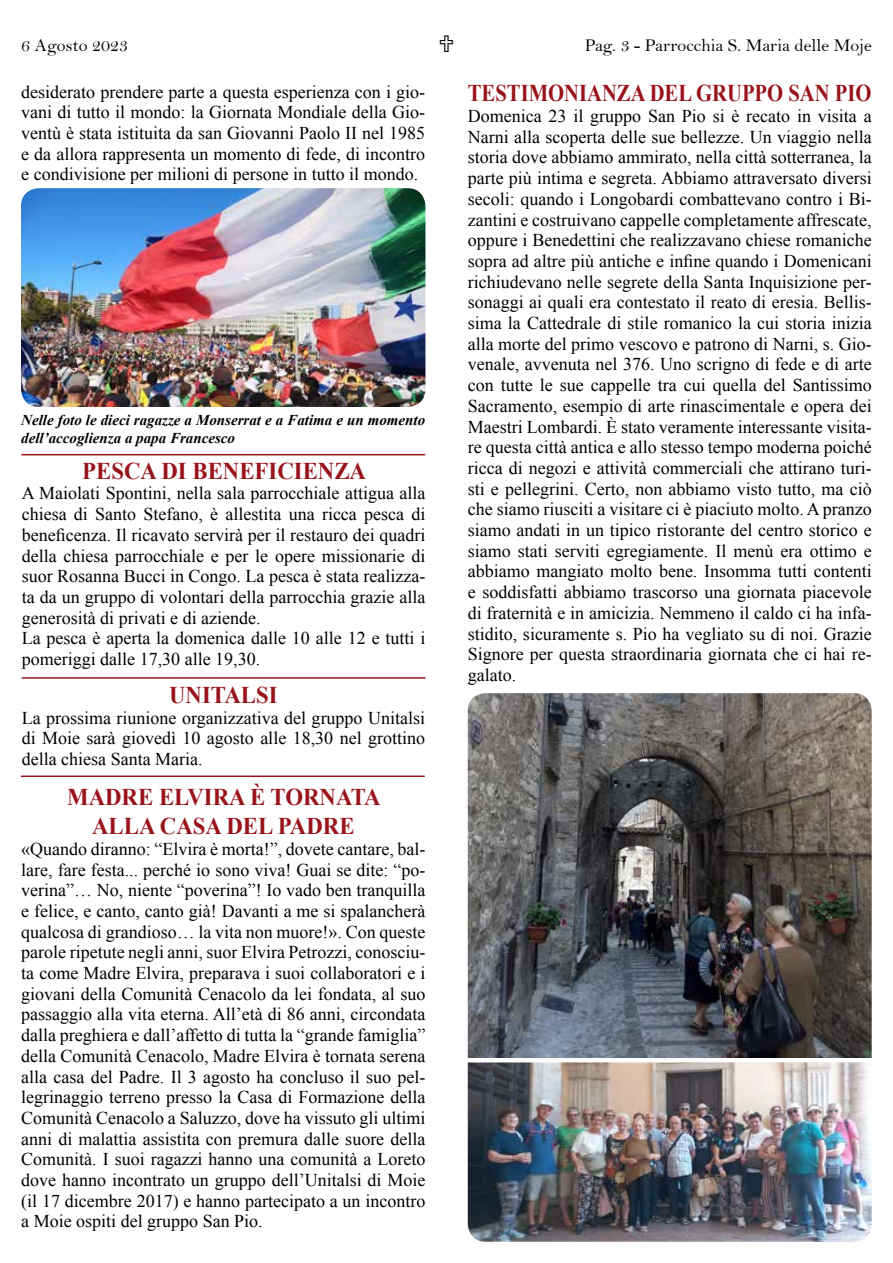
<style>
.page{position:relative;width:893px;height:1263px;background:#fff}
.page>*{position:absolute;margin:0;border:0;box-sizing:border-box;transform-origin:0 0}
.t1{font:700 24px/28.8px "Times New Roman";color:#99131a;text-align:center;scale:.95 1}
.t2{font:700 24px "Times New Roman";color:#99131a;scale:.86 1}
.t3{font:18px/20.7px "Times New Roman";color:#000;text-align:justify}
.t4{font:18px "Bell";color:#000}
.t5{font:italic 700 15px/17.2px "Times New Roman";color:#000}
</style>
<div class="page">
<hr style="left:21px;top:454px;width:404px;height:1px;background:#99131a">
<hr style="left:22px;top:677px;width:403px;height:2px;background:#99131a">
<hr style="left:21px;top:775px;width:404px;height:2px;background:#99131a">
<img style="left:21px;top:188px;width:404px;height:219px">
<img style="left:468px;top:693px;width:404px;height:365px">
<img style="left:468px;top:1062px;width:404px;height:180px">
<p class="t4" style="left:21px;top:35px;width:108px">6 Agosto 2023</p>
<p class="t4" style="left:585px;top:35px;width:288px">Pag. 3 - Parrocchia S. Maria delle Moje</p>
<p class="t3" style="left:21px;top:81px;width:405px">desiderato prendere parte a questa esperienza con i gio&shy;vani di tutto il mondo: la Giornata Mondiale della Gio&shy;ventù è stata istituita da san Giovanni Paolo II nel 1985 e da allora rappresenta un momento di fede, di incontro e condivisione per milioni di persone in tutto il mondo.</p>
<h1 class="t2" style="left:468px;top:77px;width:471px">TESTIMONIANZA DEL GRUPPO SAN PIO</h1>
<p class="t3" style="left:468px;top:105px;width:405px">Domenica 23 il gruppo San Pio si è recato in visita a Narni alla scoperta delle sue bellezze. Un viaggio nella storia dove abbiamo ammirato, nella città sotterranea, la parte più intima e segreta. Abbiamo attraversato diversi secoli: quando i Longobardi combattevano contro i Bi&shy;zantini e costruivano cappelle completamente affrescate, oppure i Benedettini che realizzavano chiese romaniche sopra ad altre più antiche e infine quando i Domenicani richiudevano nelle segrete della Santa Inquisizione per&shy;sonaggi ai quali era contestato il reato di eresia. Bellis&shy;sima la Cattedrale di stile romanico la cui storia inizia alla morte del primo vescovo e patrono di Narni, s. Gio&shy;venale, avvenuta nel 376. Uno scrigno di fede e di arte con tutte le sue cappelle tra cui quella del Santissimo Sacramento, esempio di arte rinascimentale e opera dei Maestri Lombardi. È stato veramente interessante visita&shy;re questa città antica e allo stesso tempo moderna poiché ricca di negozi e attività commerciali che attirano turi&shy;sti e pellegrini. Certo, non abbiamo visto tutto, ma ciò che siamo riusciti a visitare ci è piaciuto molto. A pranzo siamo andati in un tipico ristorante del centro storico e siamo stati serviti egregiamente. Il menù era ottimo e abbiamo mangiato molto bene. Insomma tutti contenti e soddisfatti abbiamo trascorso una giornata piacevole di fraternità e in amicizia. Nemmeno il caldo ci ha infa&shy;stidito, sicuramente s. Pio ha vegliato su di noi. Grazie Signore per questa straordinaria giornata che ci hai re&shy;galato.</p>
<p class="t5" style="left:21px;top:411px;width:405px">Nelle foto le dieci ragazze a Monserrat e a Fatima e un momento dell’accoglienza a papa Francesco</p>
<h1 class="t1" style="left:82px;top:456px;width:300px">PESCA DI BENEFICIENZA</h1>
<p class="t3" style="left:22px;top:483px;width:405px;text-align:left">A Maiolati Spontini, nella sala parrocchiale attigua alla chiesa di Santo Stefano, è allestita una ricca pesca di beneficenza. Il ricavato servirà per il restauro dei quadri della chiesa parrocchiale e per le opere missionarie di suor Rosanna Bucci in Congo. La pesca è stata realizza&shy;ta da un gruppo di volontari della parrocchia grazie alla generosità di privati e di aziende.<br>La pesca è aperta la domenica dalle 10 alle 12 e tutti i pomeriggi dalle 17,30 alle 19,30.</p>
<h1 class="t1" style="left:169px;top:680px;width:116px">UNITALSI</h1>
<p class="t3" style="left:22px;top:707px;width:405px">La prossima riunione organizzativa del gruppo Unitalsi di Moie sarà giovedì 10 agosto alle 18,30 nel grottino della chiesa Santa Maria.</p>
<h1 class="t1" style="left:67px;top:782px;width:332px">MADRE ELVIRA È TORNATA<br>ALLA CASA DEL PADRE</h1>
<p class="t3" style="left:21px;top:838px;width:406px">«Quando diranno: “Elvira è morta!”, dovete cantare, bal&shy;lare, fare festa... perché io sono viva! Guai se dite: “po&shy;verina”… No, niente “poverina”! Io vado ben tranquilla e felice, e canto, canto già! Davanti a me si spalancherà qualcosa di grandioso… la vita non muore!». Con queste parole ripetute negli anni, suor Elvira Petrozzi, conosciu&shy;ta come Madre Elvira, preparava i suoi collaboratori e i giovani della Comunità Cenacolo da lei fondata, al suo passaggio alla vita eterna. All’età di 86 anni, circondata dalla preghiera e dall’affetto di tutta la “grande famiglia” della Comunità Cenacolo, Madre Elvira è tornata serena alla casa del Padre. Il 3 agosto ha concluso il suo pel&shy;legrinaggio terreno presso la Casa di Formazione della Comunità Cenacolo a Saluzzo, dove ha vissuto gli ultimi anni di malattia assistita con premura dalle suore della Comunità. I suoi ragazzi hanno una comunità a Loreto dove hanno incontrato un gruppo dell’Unitalsi di Moie (il 17 dicembre 2017) e hanno partecipato a un incontro a Moie ospiti del gruppo San Pio.</p>
</div>
